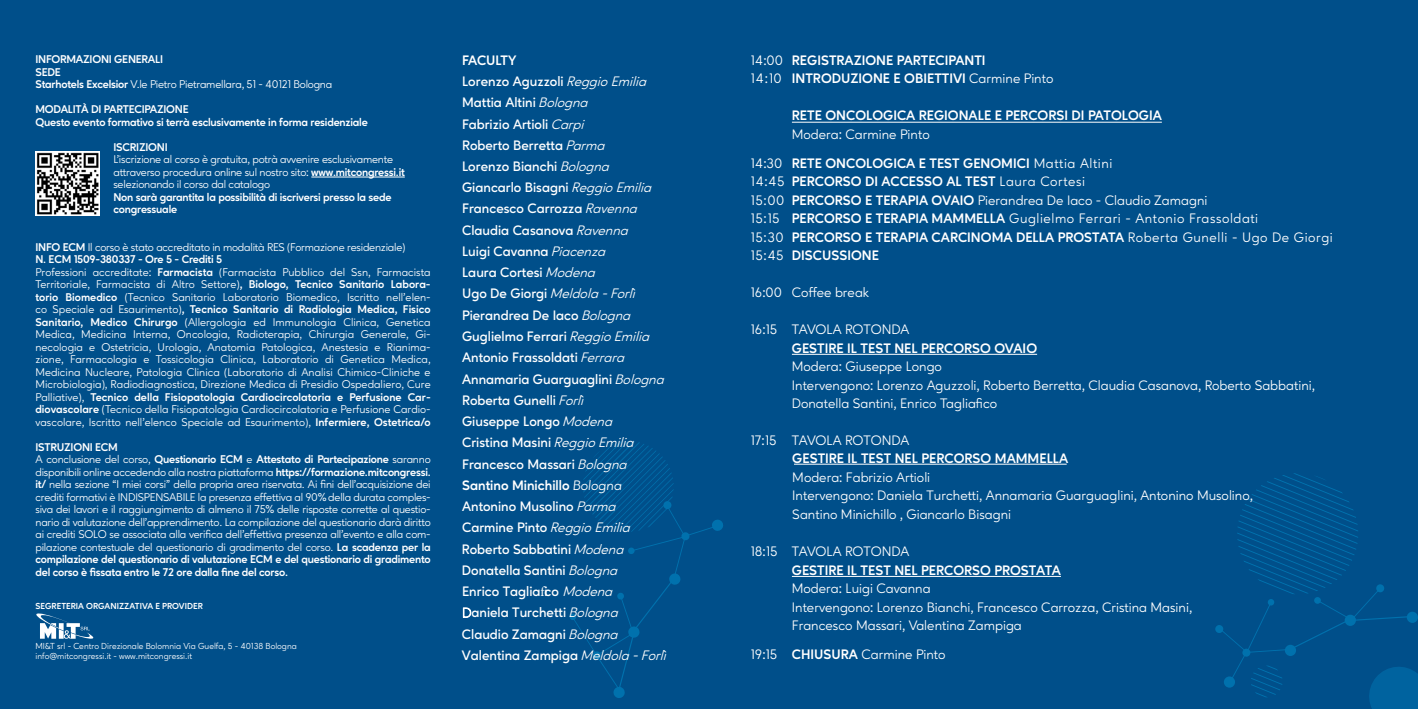
<style>
.page{position:relative;width:1418px;height:709px;background:#fff}
.page>*{position:absolute;margin:0;border:0;box-sizing:border-box;transform-origin:0 0}
.t1{font:600 13.75px/21.2px "Ageo";color:#fff}
.t2{font:13.75px/18.5px "Ageo";color:#fff}
.t3{font:13.75px/18.5px "Ageo";letter-spacing:.04em;color:#fff}
.t4{font:700 13.75px/18.5px "Ageo";color:#fff}
.t5{font:13.75px "Ageo Personal Use";color:#fff}
.t6{font:700 13.75px "Ageo Personal Use";color:#fff}
.t7{font:11.25px/12.5px "Ageo";color:#fff}
.t8{font:11.25px/12.5px "Ageo";letter-spacing:-.02em;color:#fff}
.t9{font:700 11.25px/12.5px "Ageo";letter-spacing:-.02em;color:#fff}
.t10{font:8.75px/10px "Ageo";color:#fff}
.t11{font:700 8.75px "Ageo";color:#fff}
.s1{font-weight:400}
.s2{font-weight:700}
.s3{font-weight:400;font-style:italic}
.s4{font-family:"Minion Pro";font-weight:400}
.s5{font-family:"Ageo Personal Use";font-weight:300}
.s6{font-family:"Ageo"}
</style>
<div class="page">
<div style="left:0;top:0;width:1417px;height:709px;background:#004f8a"></div>
<svg style="left:569px;top:441px;width:154px;height:257px"></svg>
<svg style="left:1214px;top:624px;width:9px;height:9px"></svg>
<svg style="left:1218px;top:473px;width:199px;height:236px"></svg>
<svg style="left:36px;top:613px;width:58px;height:26px"></svg>
<hr style="left:311px;top:177px;width:94px;height:1px;background:#fff">
<img style="left:35px;top:151px;width:64px;height:64px">
<hr style="left:792px;top:122px;width:369px;height:1px;background:#fff">
<hr style="left:792px;top:354px;width:245px;height:1px;background:#fff">
<hr style="left:792px;top:576px;width:268px;height:1px;background:#fff">
<hr style="left:794px;top:464px;width:272px;height:1px;background:#fff">
<p class="t9" style="left:35px;top:53px;width:298px">INFORMAZIONI GENERALI<br>SEDE<br>Starhotels Excelsior <span class="s1">V.le Pietro Pietramellara, 51 - 40121 Bologna</span></p>
<p class="t9" style="left:35px;top:103px;width:334px">MODALITÀ DI PARTECIPAZIONE<br>Questo evento formativo si terrà esclusivamente in forma residenziale</p>
<p class="t9" style="left:113px;top:140px;width:56px">ISCRIZIONI</p>
<p class="t8" style="left:113px;top:153px;width:293px">L’iscrizione al corso è gratuita, potrà avvenire esclusivamente attraverso procedura online sul nostro sito: <span class="s2">www.mitcongressi.it </span>selezionando il corso dal catalogo</p>
<p class="t9" style="left:113px;top:190px;width:280px">Non sarà garantita la possibilità di iscriversi presso la sede congressuale</p>
<p class="t7" style="left:35px;top:240px;width:397px"><span class="s2">INFO ECM</span> Il corso è stato accreditato in modalità RES (Formazione residenziale)<br><span class="s2">N. ECM 1509-380337 - Ore 5 - Crediti 5<br></span>Professioni accreditate: <span class="s2">Farmacista</span> (Farmacista Pubblico del Ssn, Farmacista Territoriale, Farmacista di Altro Settore)<span class="s2">, Biologo, Tecnico Sanitario Labora&shy;torio Biomedico</span> (Tecnico Sanitario Laboratorio Biomedico, Iscritto nell’elen&shy;co Speciale ad Esaurimento)<span class="s2">, Tecnico Sanitario di Radiologia Medica, Fisico Sanitario, Medico Chirurgo</span> (Allergologia ed Immunologia Clinica, Genetica Medica, Medicina Interna, Oncologia, Radioterapia, Chirurgia Generale, Gi&shy;necologia e Ostetricia, Urologia, Anatomia Patologica, Anestesia e Rianima&shy;zione, Farmacologia e Tossicologia Clinica, Laboratorio di Genetica Medica, Medicina Nucleare, Patologia Clinica (Laboratorio di Analisi Chimico-Cliniche e Microbiologia), Radiodiagnostica, Direzione Medica di Presidio Ospedaliero, Cure Palliative), <span class="s2">Tecnico della Fisiopatologia Cardiocircolatoria e Perfusione Car&shy;diovascolare</span> (Tecnico della Fisiopatologia Cardiocircolatoria e Perfusione Cardio&shy;vascolare, Iscritto nell’elenco Speciale ad Esaurimento), <span class="s2">Infermiere, Ostetrica/o</span></p>
<p class="t8" style="left:35px;top:440px;width:397px"><span class="s2">ISTRUZIONI ECM<br></span>A conclusione del corso, <span class="s2">Questionario ECM</span> e <span class="s2">Attestato di Partecipazione</span> saranno disponibili online accedendo alla nostra piattaforma <span class="s2">https://formazione.mitcongressi. it/</span> nella sezione “I miei corsi” della propria area riservata. Ai fini dell’acquisizione dei crediti formativi è INDISPENSABILE la presenza effettiva al 90% della durata comples&shy;siva dei lavori e il raggiungimento di almeno il 75% delle risposte corrette al questio&shy;nario di valutazione dell’apprendimento. La compilazione del questionario darà diritto ai crediti SOLO se associata alla verifica dell’effettiva presenza all’evento e alla com&shy;pilazione contestuale del questionario di gradimento del corso. <span class="s2">La scadenza per la compilazione del questionario di valutazione ECM e del questionario di gradimento del corso è fissata entro le 72 ore dalla fine del corso.</span></p>
<p class="t11" style="left:35px;top:601px;width:169px">SEGRETERIA ORGANIZZATIVA E PROVIDER</p>
<p class="t10" style="left:35px;top:641px;width:263px">MI&amp;T srl - Centro Direzionale Bolomnia Via Guelfa, 5 - 40138 Bologna info@mitcongressi.it - www.mitcongressi.it</p>
<p class="t1" style="left:462px;top:50px;width:205px"><span class="s2">FACULTY<br></span>Lorenzo Aguzzoli <span class="s3">Reggio Emilia<br></span>Mattia Altini <span class="s3">Bologna<br></span>Fabrizio Artioli <span class="s3">Carpi<br></span>Roberto Berretta <span class="s3">Parma<br></span>Lorenzo Bianchi <span class="s3">Bologna<br></span>Giancarlo Bisagni <span class="s3">Reggio Emilia<br></span>Francesco Carrozza <span class="s3">Ravenna<br></span>Claudia Casanova <span class="s3">Ravenna<br></span>Luigi Cavanna <span class="s3">Piacenza<br></span>Laura Cortesi <span class="s3">Modena<br></span>Ugo De Giorgi <span class="s3">Meldola - Forlì<br></span>Pierandrea De Iaco <span class="s3">Bologna<br></span>Guglielmo Ferrari <span class="s3">Reggio Emilia<br></span>Antonio Frassoldati <span class="s3">Ferrara<br></span>Annamaria Guarguaglini <span class="s3">Bologna<br></span>Roberta Gunelli <span class="s3">Forlì<br></span>Giuseppe Longo <span class="s3">Modena<br></span>Cristina Masini <span class="s3">Reggio Emilia<br></span>Francesco Massari <span class="s3">Bologna</span></p>
<p class="t6" style="left:462px;top:477px;width:163px">Santino Minichillo <span class="s1">Bologna</span></p>
<p class="t1" style="left:462px;top:496px;width:207px">Antonino Musolino <span class="s3">Parma<br></span>Carmine Pinto <span class="s3">Reggio Emilia<br></span>Roberto Sabbatini <span class="s3">Modena<br></span>Donatella Santini <span class="s3">Bologna<br></span>Enrico Taglia<span class="s4">f</span>ico <span class="s3">Modena<br></span><span class="s5">D</span>aniela Turchetti <span class="s3">Bologna<br></span>Claudio Zamagni <span class="s3">Bologna<br></span>Valentina Zampiga <span class="s3">Meldola - Forlì</span></p>
<p class="t4" style="left:750px;top:51px;width:304px"><span class="s1">14:00</span> REGISTRAZIONE PARTECIPANTI<br><span class="s1">14:10</span> INTRODUZIONE E OBIETTIVI <span class="s1">Carmine Pinto</span></p>
<p class="t4" style="left:792px;top:106px;width:371px">RETE ONCOLOGICA REGIONALE E PERCORSI DI PATOLOGIA</p>
<p class="t2" style="left:750px;top:120px;width:363px;line-height:28.5px;text-indent:41px">Modera: Carmine Pinto<br>14:30 <span class="s2">RETE ONCOLOGICA E TEST GENOMICI</span> Mattia Altini</p>
<p class="t3" style="left:750px;top:172px;width:583px">14:45 <span class="s2">PERCORSO DI ACCESSO AL TEST</span> Laura Cortesi<br>15:00 <span class="s2">PERCORSO E TERAPIA OVAIO</span> Pierandrea De Iaco - Claudio Zamagni<br>15:15 <span class="s2">PERCORSO E TERAPIA MAMMELLA</span> Guglielmo Ferrari - Antonio Frassoldati<br>15:30 <span class="s2">PERCORSO E TERAPIA CARCINOMA DELLA PROSTATA</span> Roberta Gunelli - Ugo De Giorgi 15:45 <span class="s2">DISCUSSIONE</span></p>
<p class="t2" style="left:750px;top:283px;width:120px">16:00 Coffee break</p>
<p class="t2" style="left:750px;top:320px;width:160px">16:15 TAVOLA ROTONDA</p>
<p class="t4" style="left:792px;top:338px;width:247px">GESTIRE IL TEST NEL PERCORSO OVAIO</p>
<p class="t2" style="left:792px;top:357px;width:524px">Modera: Giuseppe Longo<br>Intervengono: Lorenzo Aguzzoli, Roberto Berretta, Claudia Casanova, Roberto Sabbatini,<br>Donatella Santini, Enrico Tagliafico</p>
<p class="t2" style="left:750px;top:431px;width:160px">17:15 TAVOLA ROTONDA</p>
<p class="t4" style="left:792px;top:449px;width:277px">GESTIRE IL TEST NEL PERCORSO MAMMELLA</p>
<p class="t2" style="left:792px;top:468px;width:462px">Modera: Fabrizio Artioli<br>Intervengono: Daniela Turchetti, Annamaria Guarguaglini, Antonino Musolino,</p>
<p class="t5" style="left:792px;top:506px;width:220px">Santino Minichillo <span class="s6">, Giancarlo Bisagni</span></p>
<p class="t2" style="left:750px;top:542px;width:160px">18:15 TAVOLA ROTONDA</p>
<p class="t4" style="left:792px;top:560px;width:270px">GESTIRE IL TEST NEL PERCORSO PROSTATA</p>
<p class="t2" style="left:792px;top:579px;width:402px">Modera: Luigi Cavanna<br>Intervengono: Lorenzo Bianchi, Francesco Carrozza, Cristina Masini,<br>Francesco Massari, Valentina Zampiga</p>
<p class="t2" style="left:750px;top:644px;width:196px">19:15 <span class="s2">CHIUSURA</span> Carmine Pinto</p>
</div>
